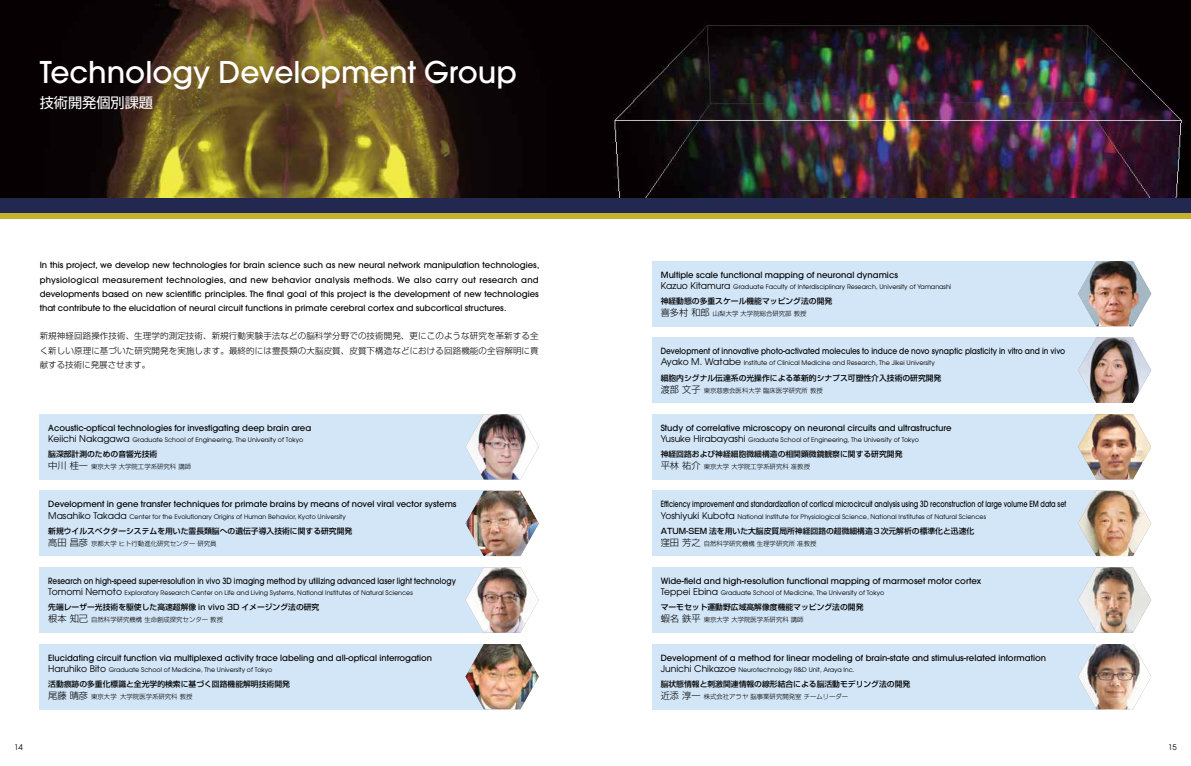
<style>
.page{position:relative;width:1191px;height:766px;background:#fff}
.page>*{position:absolute;margin:0;border:0;box-sizing:border-box;transform-origin:0 0}
.t1{font:500 29.8px "Avant Garde";color:#fff}
.t2{font:14.2px "Shin Go Pro";color:#fff}
.t3{font:500 8.5px/14.2px "Avant Garde";color:#000;text-align:justify}
.t4{font:300 8.5px/14.2px "Shin Go Pro";letter-spacing:.01em;color:#000;text-align:justify}
.t5{font:500 8.5px "Avant Garde";color:#000;scale:.76 1}
.t6{font:500 8.5px "Avant Garde";color:#000;scale:.87 1}
.t7{font:500 8.5px "Avant Garde";color:#000;scale:.88 1}
.t8{font:500 7.8px "Shin Go Pro";color:#000}
.t9{font:7.8px "Avant Garde";color:#000}
.t10{font:6.4px "Avant Garde";color:#000}
.t11{font:300 6.4px "Shin Go Pro";color:#000}
.s1{font-size:9.2px}
</style>
<div class="page">
<img style="left:0;top:0;width:595px;height:198px">
<img style="left:595px;top:0;width:596px;height:198px">
<div style="left:0;top:198px;width:1191px;height:15px;background:#222850"></div>
<div style="left:0;top:213px;width:1191px;height:5px;background:#c3b12f"></div>
<div style="left:40px;top:490px;width:453px;height:66px;background:#d3e6f7"></div>
<img style="left:465px;top:490px;width:74px;height:66px">
<div style="left:652px;top:414px;width:453px;height:65px;background:#d3e6f7"></div>
<img style="left:1078px;top:414px;width:73px;height:65px">
<div style="left:40px;top:567px;width:453px;height:65px;background:#d3e6f7"></div>
<img style="left:465px;top:567px;width:74px;height:65px">
<div style="left:40px;top:643px;width:453px;height:66px;background:#d3e6f7"></div>
<img style="left:465px;top:643px;width:74px;height:66px">
<div style="left:652px;top:261px;width:453px;height:65px;background:#d3e6f7"></div>
<img style="left:1078px;top:261px;width:73px;height:65px">
<div style="left:40px;top:414px;width:453px;height:65px;background:#d3e6f7"></div>
<img style="left:465px;top:414px;width:74px;height:65px">
<div style="left:652px;top:337px;width:453px;height:66px;background:#d3e6f7"></div>
<img style="left:1078px;top:337px;width:73px;height:66px">
<div style="left:652px;top:490px;width:453px;height:66px;background:#d3e6f7"></div>
<img style="left:1078px;top:490px;width:73px;height:66px">
<div style="left:652px;top:567px;width:453px;height:65px;background:#d3e6f7"></div>
<img style="left:1078px;top:567px;width:73px;height:65px">
<div style="left:652px;top:643px;width:453px;height:66px;background:#d3e6f7"></div>
<img style="left:1078px;top:643px;width:73px;height:66px">
<h1 class="t1" style="left:40px;top:53px;width:479px">Technology Development Group</h1>
<h2 class="t2" style="left:40px;top:90px;width:115px">技術開発個別課題</h2>
<p class="t3" style="left:40px;top:258px;width:501px">In this project, we develop new technologies for brain science such as new neural network manipulation technologies, physiological measurement technologies, and new behavior analysis methods. We also carry out research and developments based on new scientific principles. The final goal of this project is the development of new technologies that contribute to the elucidation of neural circuit functions in primate cerebral cortex and subcortical structures.</p>
<p class="t4" style="left:40px;top:328px;width:500px">新規神経回路操作技術、生理学的測定技術、新規行動実験手法などの脳科学分野での技術開発、更にこのような研究を革新する全く新しい原理に基づいた研究開発を実施します。最終的には霊長類の大脳皮質、皮質下構造などにおける回路機能の全容解明に貢献する技術に発展させます。</p>
<p class="t9" style="left:14px;top:742px;width:10px">14</p>
<p class="t3" style="left:48px;top:420px;width:264px">Acoustic-optical technologies for investigating deep brain area</p>
<p class="t10" style="left:48px;top:435px;width:257px"><span class="s1">Keiichi Nakagawa</span> Graduate School of Engineering, The University of Tokyo</p>
<p class="t8" style="left:48px;top:447px;width:111px">脳深部計測のための音響光技術</p>
<p class="t11" style="left:48px;top:461px;width:144px"><span class="s1">中川 桂一</span> 東京大学 大学院工学系研究科 講師</p>
<p class="t3" style="left:48px;top:497px;width:410px">Development in gene transfer techniques for primate brains by means of novel viral vector systems</p>
<p class="t10" style="left:48px;top:512px;width:299px"><span class="s1">Masahiko Takada</span> Center for the Evolutionary Origins of Human Behavior, Kyoto University</p>
<p class="t8" style="left:48px;top:524px;width:306px">新規ウイルスベクターシステムを用いた霊長類脳への遺伝子導入技術に関する研究開発</p>
<p class="t11" style="left:48px;top:538px;width:170px"><span class="s1">高田 昌彦</span> 京都大学 ヒト行動進化研究センター 研究員</p>
<p class="t6" style="left:48px;top:575px;width:470px">Research on high-speed super-resolution in vivo 3D imaging method by utilizing advanced laser light technology</p>
<p class="t10" style="left:48px;top:588px;width:366px"><span class="s1">Tomomi Nemoto</span> Exploratory Research Center on Life and Living Systems, National Institutes of Natural Sciences</p>
<p class="t8" style="left:48px;top:601px;width:273px">先端レーザー光技術を駆使した高速超解像 in vivo 3D イメージング法の研究</p>
<p class="t11" style="left:48px;top:614px;width:176px"><span class="s1">根本 知己</span> 自然科学研究機構 生命創成探究センター 教授</p>
<p class="t3" style="left:48px;top:650px;width:385px">Elucidating circuit function via multiplexed activity trace labeling and all-optical interrogation</p>
<p class="t10" style="left:48px;top:665px;width:226px"><span class="s1">Haruhiko Bito</span> Graduate School of Medicine, The University of Tokyo</p>
<p class="t8" style="left:48px;top:677px;width:243px">活動痕跡の多重化標識と全光学的検索に基づく回路機能解明技術開発</p>
<p class="t11" style="left:48px;top:691px;width:146px"><span class="s1">尾藤 晴彦</span> 東京大学大学院医学系研究科 教授</p>
<p class="t3" style="left:660px;top:267px;width:239px">Multiple scale functional mapping of neuronal dynamics</p>
<p class="t10" style="left:660px;top:282px;width:292px"><span class="s1">Kazuo Kitamura</span> Graduate Faculty of Interdisciplinary Research, University of Yamanashi</p>
<p class="t8" style="left:660px;top:294px;width:173px">神経動態の多重スケール機能マッピング法の開発</p>
<p class="t11" style="left:660px;top:308px;width:147px"><span class="s1">喜多村 和郎</span> 山梨大学 大学院総合研究部 教授</p>
<p class="t7" style="left:660px;top:346px;width:461px">Development of innovative photo-activated molecules to induce de novo synaptic plasticity in vitro and in vivo</p>
<p class="t10" style="left:660px;top:359px;width:276px"><span class="s1">Ayako M. Watabe</span> Institute of Clinical Medicine and Research, The Jikei University</p>
<p class="t8" style="left:660px;top:371px;width:282px">細胞内シグナル伝達系の光操作による革新的シナプス可塑性介入技術の研究開発</p>
<p class="t11" style="left:660px;top:385px;width:164px"><span class="s1">渡部 文子</span> 東京慈恵会医科大学 臨床医学研究所 教授</p>
<p class="t3" style="left:660px;top:420px;width:292px">Study of correlative microscopy on neuronal circuits and ultrastructure</p>
<p class="t10" style="left:660px;top:435px;width:260px"><span class="s1">Yusuke Hirabayashi</span> Graduate School of Engineering, The University of Tokyo</p>
<p class="t8" style="left:660px;top:447px;width:243px">神経回路および神経細胞微細構造の相関顕微鏡観察に関する研究開発</p>
<p class="t11" style="left:660px;top:461px;width:151px"><span class="s1">平林 祐介</span> 東京大学 大学院工学系研究科 准教授</p>
<p class="t5" style="left:660px;top:499px;width:535px">Efficiency improvement and standardization of cortical microcircuit analysis using 3D reconstruction of large volume EM data set</p>
<p class="t10" style="left:660px;top:512px;width:327px"><span class="s1">Yoshiyuki Kubota</span> National Institute for Physiological Science, National Institutes of Natural Sciences</p>
<p class="t8" style="left:660px;top:524px;width:315px">ATUM-SEM 法を用いた大脳皮質局所神経回路の超微細構造３次元解析の標準化と迅速化</p>
<p class="t11" style="left:660px;top:538px;width:157px"><span class="s1">窪田 芳之</span> 自然科学研究機構 生理学研究所 准教授</p>
<p class="t3" style="left:660px;top:573px;width:322px">Wide-field and high-resolution functional mapping of marmoset motor cortex</p>
<p class="t10" style="left:660px;top:588px;width:225px"><span class="s1">Teppei Ebina</span> Graduate School of Medicine, The University of Tokyo</p>
<p class="t8" style="left:660px;top:601px;width:204px">マーモセット運動野広域高解像度機能マッピング法の開発</p>
<p class="t11" style="left:660px;top:614px;width:144px"><span class="s1">蝦名 鉄平</span> 東京大学 大学院医学系研究科 講師</p>
<p class="t3" style="left:660px;top:650px;width:387px">Development of a method for linear modeling of brain-state and stimulus-related information</p>
<p class="t10" style="left:660px;top:665px;width:195px"><span class="s1">Junichi Chikazoe</span> Neurotechnology R&amp;D Unit, Araya Inc.</p>
<p class="t8" style="left:660px;top:677px;width:251px">脳状態情報と刺激関連情報の線形結合による脳活動モデリング法の開発</p>
<p class="t11" style="left:660px;top:691px;width:189px"><span class="s1">近添 淳一</span> 株式会社アラヤ 脳事業研究開発室 チームリーダー</p>
<p class="t9" style="left:1168px;top:742px;width:10px">15</p>
</div>
